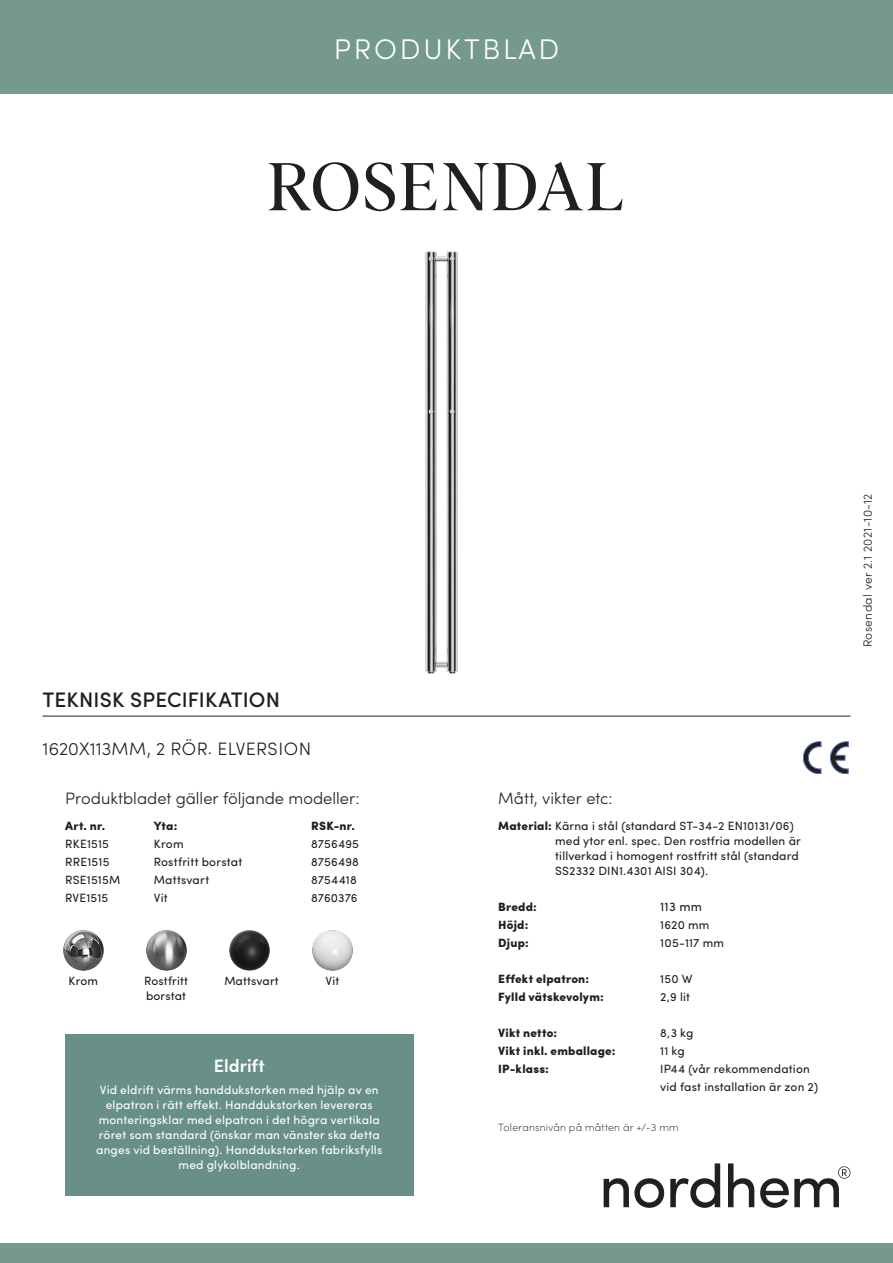
<style>
.page{position:relative;width:893px;height:1263px;background:#fff}
.page>*{position:absolute;margin:0;border:0;box-sizing:border-box;transform-origin:0 0}
.Ingress_centrerat{font:66px "Albra";letter-spacing:.02em;color:#231f20}
.Ingress_centrerat-2{font:300 28.5px "Sofia Pro";letter-spacing:.1em;color:#fff}
.sid_2_h2_blå_med_lin{font:500 21px "Sofia Pro";letter-spacing:.01em;color:#231f20}
.t1{font:300 18px "Sofia Pro";letter-spacing:.01em;color:#231f20}
.sid_2_tabell_fakta{font:600 18px "Sofia Pro";color:#fff}
.Ingress_centrerat-3{font:300 16.5px "Sofia Pro";color:#231f20}
.sid_2_fakta{font:12.75px "Sofia Pro";color:#231f20}
.sid_2_fakta-2{font:12px/15px "Sofia Pro";letter-spacing:.01em;color:#231f20}
.sid_2_tabell_fakta-2{font:12px/15px "Sofia Pro";letter-spacing:.015em;color:#fff;text-align:center}
.sid_2_fakta-3{font:900 12px "Sofia Pro";letter-spacing:.015em;color:#231f20}
.versionsnummer{font:300 12px "Sofia Pro";letter-spacing:.03em;color:#231f20}
.sid_2_fakta-4{font:200 10.5px "Sofia Pro";letter-spacing:.02em;color:#231f20}
.s1{font-weight:900}
</style>
<div class="page">
<svg style="left:604px;top:1178px;width:60px;height:30px"></svg>
<svg style="left:670px;top:1163px;width:50px;height:45px"></svg>
<svg style="left:728px;top:1163px;width:26px;height:44px"></svg>
<svg style="left:760px;top:1166px;width:90px;height:42px"></svg>
<hr style="left:43px;top:716px;width:807px;height:1px;background:#231f20">
<div style="left:0;top:1244px;width:893px;height:19px;background:#75998f"></div>
<div style="left:0;top:0;width:893px;height:94px;background:#75998f"></div>
<img style="left:425px;top:251px;width:33px;height:423px">
<img style="left:312px;top:930px;width:40px;height:40px">
<img style="left:63px;top:930px;width:40px;height:40px">
<img style="left:229px;top:930px;width:40px;height:40px">
<img style="left:146px;top:930px;width:40px;height:40px">
<div style="left:65px;top:1034px;width:348px;height:162px;background:#689086"></div>
<svg style="left:830px;top:742px;width:18px;height:32px"></svg>
<svg style="left:803px;top:742px;width:18px;height:32px"></svg>
<p class="Ingress_centrerat-2" style="left:334px;top:28px;width:227px">PRODUKTBLAD</p>
<p class="Ingress_centrerat" style="left:267px;top:139px;width:360px">ROSENDAL</p>
<p class="sid_2_h2_blå_med_lin" style="left:43px;top:684px;width:239px">TEKNISK SPECIFIKATION</p>
<p class="t1" style="left:43px;top:735px;width:270px">1620X113MM, 2 RÖR. ELVERSION</p>
<p class="Ingress_centrerat-3" style="left:65px;top:786px;width:296px">Produktbladet gäller följande modeller:</p>
<p class="sid_2_fakta-3" style="left:65px;top:816px;width:41px">Art. nr.</p>
<p class="sid_2_fakta-3" style="left:154px;top:816px;width:25px">Yta:</p>
<p class="sid_2_fakta-3" style="left:311px;top:816px;width:45px">RSK-nr.</p>
<p class="sid_2_fakta-2" style="left:65px;top:836px;width:45px">RKE1515</p>
<p class="sid_2_fakta-2" style="left:154px;top:836px;width:31px">Krom</p>
<p class="sid_2_fakta-2" style="left:311px;top:836px;width:49px">8756495</p>
<p class="sid_2_fakta-2" style="left:65px;top:854px;width:46px">RRE1515</p>
<p class="sid_2_fakta-2" style="left:154px;top:854px;width:90px">Rostfritt borstat</p>
<p class="sid_2_fakta-2" style="left:311px;top:854px;width:49px">8756498</p>
<p class="sid_2_fakta-2" style="left:65px;top:872px;width:57px">RSE1515M</p>
<p class="sid_2_fakta-2" style="left:154px;top:872px;width:57px">Mattsvart</p>
<p class="sid_2_fakta-2" style="left:311px;top:872px;width:47px">8754418</p>
<p class="sid_2_fakta-2" style="left:65px;top:890px;width:45px">RVE1515</p>
<p class="sid_2_fakta-2" style="left:154px;top:890px;width:15px">Vit</p>
<p class="sid_2_fakta-2" style="left:311px;top:890px;width:48px">8760376</p>
<p class="sid_2_fakta-2" style="left:69px;top:973px;width:31px">Krom</p>
<p class="sid_2_fakta-2" style="left:144px;top:973px;width:45px">Rostfritt</p>
<p class="sid_2_fakta-2" style="left:224px;top:973px;width:56px">Mattsvart</p>
<p class="sid_2_fakta-2" style="left:326px;top:973px;width:15px">Vit</p>
<p class="sid_2_fakta-2" style="left:146px;top:988px;width:42px">borstat</p>
<p class="sid_2_tabell_fakta" style="left:214px;top:1052px;width:52px">Eldrift</p>
<p class="sid_2_tabell_fakta-2" style="left:96px;top:1081px;width:288px">Vid eldrift värms handdukstorken med hjälp av en elpatron i rätt effekt. Handdukstorken levereras monteringsklar med elpatron i det högra vertikala röret som standard (önskar man vänster ska detta anges vid beställning). Handdukstorken fabriksfylls med glykolblandning.</p>
<p class="versionsnummer" style="left:859px;top:647px;width:155px;rotate:-90deg">Rosendal ver 2.1 2021-10-12</p>
<p class="Ingress_centrerat-3" style="left:498px;top:786px;width:116px">Mått, vikter etc:</p>
<p class="sid_2_fakta-2" style="left:555px;top:818px;width:247px;text-indent:-57px"><span class="s1">Material:</span> Kärna i stål (standard ST-34-2 EN10131/06) med ytor enl. spec. Den rostfria modellen är tillverkad i homogent rostfritt stål (standard SS2332 DIN1.4301 AISI 304).</p>
<p class="sid_2_fakta-3" style="left:498px;top:897px;width:40px">Bredd:</p>
<p class="sid_2_fakta" style="left:660px;top:897px;width:43px">113 mm</p>
<p class="sid_2_fakta-3" style="left:498px;top:915px;width:32px">Höjd:</p>
<p class="sid_2_fakta-2" style="left:660px;top:917px;width:51px">1620 mm</p>
<p class="sid_2_fakta-3" style="left:498px;top:933px;width:32px">Djup:</p>
<p class="sid_2_fakta-2" style="left:660px;top:935px;width:65px">105-117 mm</p>
<p class="sid_2_fakta-3" style="left:498px;top:969px;width:92px">Effekt elpatron:</p>
<p class="sid_2_fakta-2" style="left:660px;top:971px;width:34px">150 W</p>
<p class="sid_2_fakta-3" style="left:498px;top:987px;width:107px">Fylld vätskevolym:</p>
<p class="sid_2_fakta-2" style="left:660px;top:989px;width:31px">2,9 lit</p>
<p class="sid_2_fakta-3" style="left:498px;top:1023px;width:61px">Vikt netto:</p>
<p class="sid_2_fakta-2" style="left:660px;top:1025px;width:35px">8,3 kg</p>
<p class="sid_2_fakta-3" style="left:498px;top:1041px;width:119px">Vikt inkl. emballage:</p>
<p class="sid_2_fakta-2" style="left:660px;top:1043px;width:26px">11 kg</p>
<p class="sid_2_fakta-3" style="left:498px;top:1059px;width:52px">IP-klass:</p>
<p class="sid_2_fakta-2" style="left:660px;top:1059px;width:159px;line-height:18px">IP44 (vår rekommendation vid fast installation är zon 2)</p>
<p class="sid_2_fakta-4" style="left:498px;top:1119px;width:182px">Toleransnivån på måtten är +/-3 mm</p>
</div>
